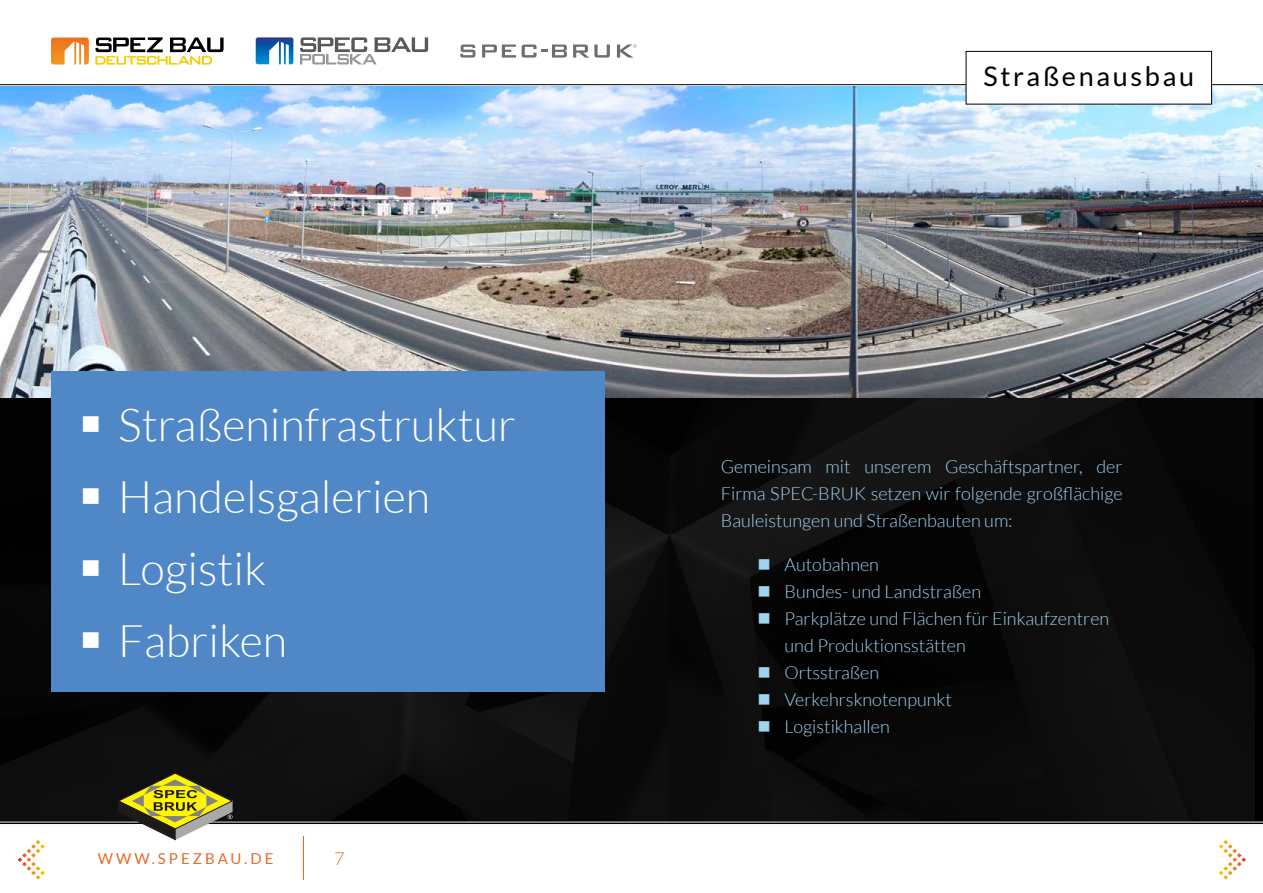
<style>
.page{position:relative;width:1263px;height:893px;background:#fff}
.page>*{position:absolute;margin:0;border:0;box-sizing:border-box;transform-origin:0 0}
.t1{font:300 45px "Lato";color:#fff}
.t2{font:27px "Lato";letter-spacing:.1em;color:#000}
.t3{font:300 18px/27px "Lato";color:#a1d3f1;text-align:justify}
.t4{font:300 18px "Lato";color:#e76a25}
.t5{font:15px "Lato";letter-spacing:.2em;color:#e76a25}
</style>
<div class="page">
<img style="left:0;top:86px;width:1254px;height:735px">
<hr style="left:0;top:84px;width:1263px;height:1px;background:#000">
<img style="left:256px;top:37px;width:37px;height:27px">
<svg style="left:300px;top:37px;width:128px;height:27px"></svg>
<svg style="left:460px;top:45px;width:15px;height:13px"></svg>
<svg style="left:482px;top:45px;width:34px;height:13px"></svg>
<svg style="left:522px;top:45px;width:45px;height:13px"></svg>
<svg style="left:573px;top:45px;width:37px;height:13px"></svg>
<svg style="left:617px;top:45px;width:19px;height:13px"></svg>
<svg style="left:51px;top:38px;width:38px;height:27px"></svg>
<svg style="left:95px;top:37px;width:129px;height:28px"></svg>
<hr style="left:0;top:821px;width:1263px;height:1px;background:#000">
<hr style="left:303px;top:836px;width:1px;height:44px;background:#e76a25">
<img style="left:0;top:87px;width:1263px;height:311px">
<div style="left:51px;top:371px;width:553px;height:320px;background:#5087c7"></div>
<div style="left:966px;top:51px;width:245px;height:53px;background:#fff"></div>
<div style="left:966px;top:51px;width:246px;height:53px;border:1px solid #000"></div>
<svg style="left:1219px;top:840px;width:27px;height:40px"></svg>
<svg style="left:18px;top:840px;width:27px;height:40px"></svg>
<hr style="left:0;top:822px;width:1263px;height:2px;background:#000">
<svg style="left:118px;top:773px;width:115px;height:67px"></svg>
<svg style="left:759px;top:559px;width:10px;height:11px"></svg>
<svg style="left:759px;top:586px;width:10px;height:11px"></svg>
<svg style="left:759px;top:613px;width:10px;height:11px"></svg>
<svg style="left:759px;top:667px;width:10px;height:11px"></svg>
<svg style="left:759px;top:694px;width:10px;height:11px"></svg>
<svg style="left:759px;top:721px;width:10px;height:11px"></svg>
<h1 class="t1" style="left:81px;top:401px;width:437px">■ Straßeninfrastruktur</h1>
<h1 class="t1" style="left:81px;top:473px;width:351px">■ Handelsgalerien</h1>
<h1 class="t1" style="left:81px;top:545px;width:187px">■ Logistik</h1>
<h1 class="t1" style="left:81px;top:617px;width:208px">■ Fabriken</h1>
<p class="t5" style="left:98px;top:850px;width:177px">WWW.SPEZBAU.DE</p>
<p class="t4" style="left:334px;top:849px;width:12px">7</p>
<h2 class="t2" style="left:983px;top:61px;width:212px">Straßenausbau</h2>
<p class="t3" style="left:721px;top:453px;width:403px">Gemeinsam mit unserem Geschäftspartner, der Firma SPEC-BRUK setzen wir folgende großflächige Bauleistungen und Straßenbauten um:</p>
<p class="t3" style="left:784px;top:551px;width:326px;text-align:left">Autobahnen<br>Bundes- und Landstraßen<br>Parkplätze und Flächen für Einkaufzentren und Produktionsstätten<br>Ortsstraßen<br>Verkehrsknotenpunkt<br>Logistikhallen</p>
</div>
